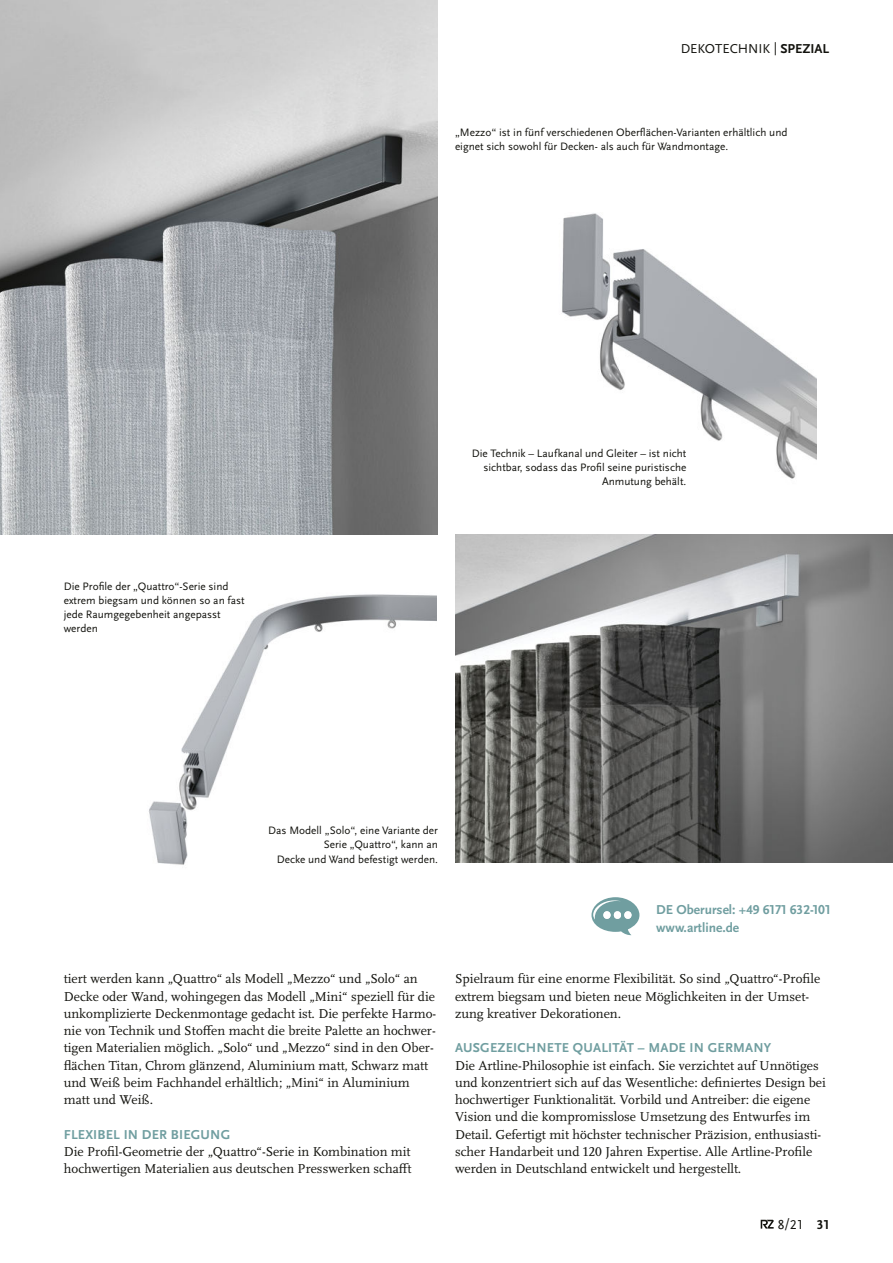
<style>
.page{position:relative;width:893px;height:1263px;background:#fff}
.page>*{position:absolute;margin:0;border:0;box-sizing:border-box;transform-origin:0 0}
.t1{font:13.5px/17.2px "Scala OT";color:#12120d}
.t2{font:700 13.5px/17.2px "Scala Sans OT";letter-spacing:.015em;color:#709ea0}
.t3{font:13.5px "Scala Sans OT";color:#12120d}
.t4{font:11.25px/14.2px "Scala Sans OT";color:#12120d;text-align:right}
.s1{font-weight:700}
</style>
<div class="page">
<img style="left:0;top:0;width:438px;height:535px">
<img style="left:455px;top:535px;width:438px;height:327px">
<img style="left:149px;top:594px;width:287px;height:271px">
<img style="left:562px;top:213px;width:254px;height:266px">
<svg style="left:591px;top:897px;width:48px;height:38px"></svg>
<div style="left:603px;top:911px;width:8px;height:8px;background:#fff;border-radius:50%"></div>
<div style="left:614px;top:911px;width:7px;height:8px;background:#fff;border-radius:50%"></div>
<div style="left:624px;top:911px;width:7px;height:8px;background:#fff;border-radius:50%"></div>
<svg style="left:761px;top:1220px;width:13px;height:8px"></svg>
<p class="t3" style="left:681px;top:43px;width:150px">DEKOTECHNIK | <span class="s1">SPEZIAL</span></p>
<p class="t4" style="left:455px;top:126px;width:334px;text-align:left">„Mezzo“ ist in fünf verschiedenen Oberflächen-Varianten erhältlich und eignet sich sowohl für Decken- als auch für Wandmontage.</p>
<p class="t4" style="left:64px;top:580px;width:182px;text-align:left">Die Profile der „Quattro“-Serie sind extrem biegsam und können so an fast jede Raumgegebenheit angepasst werden</p>
<p class="t4" style="left:472px;top:447px;width:216px">Die Technik – Laufkanal und Gleiter – ist nicht sichtbar, sodass das Profil seine puristische<br>Anmutung behält.</p>
<p class="t4" style="left:268px;top:824px;width:171px">Das Modell „Solo“, eine Variante der<br>Serie „Quattro“, kann an<br>Decke und Wand befestigt werden.</p>
<p class="t1" style="left:64px;top:971px;width:374px">tiert werden kann „Quattro“ als Modell „Mezzo“ und „Solo“ an Decke oder Wand, wohingegen das Modell „Mini“ speziell für die unkomplizierte Deckenmontage gedacht ist. Die perfekte Harmo&shy;nie von Technik und Stoffen macht die breite Palette an hochwer&shy;tigen Materialien möglich. „Solo“ und „Mezzo“ sind in den Ober&shy;flächen Titan, Chrom glänzend, Aluminium matt, Schwarz matt und Weiß beim Fachhandel erhältlich; „Mini“ in Aluminium matt und Weiß.</p>
<p class="t2" style="left:64px;top:1127px;width:168px">FLEXIBEL IN DER BIEGUNG</p>
<p class="t1" style="left:64px;top:1144px;width:349px">Die Profil-Geometrie der „Quattro“-Serie in Kombination mit hochwertigen Materialien aus deutschen Presswerken schafft</p>
<p class="t2" style="left:656px;top:902px;width:176px">DE Oberursel: +49 6171 632-101 www.artline.de</p>
<p class="t1" style="left:455px;top:971px;width:367px">Spielraum für eine enorme Flexibilität. So sind „Quattro“-Profile extrem biegsam und bieten neue Möglichkeiten in der Umset&shy;zung kreativer Dekorationen.</p>
<p class="t2" style="left:455px;top:1040px;width:318px">AUSGEZEICHNETE QUALITÄT – MADE IN GERMANY</p>
<p class="t1" style="left:455px;top:1058px;width:372px">Die Artline-Philosophie ist einfach. Sie verzichtet auf Unnötiges und konzentriert sich auf das Wesentliche: definiertes Design bei hochwertiger Funktionalität. Vorbild und Antreiber: die eigene Vision und die kompromisslose Umsetzung des Entwurfes im Detail. Gefertigt mit höchster technischer Präzision, enthusiasti&shy;scher Handarbeit und 120 Jahren Expertise. Alle Artline-Profile werden in Deutschland entwickelt und hergestellt.</p>
<p class="t3" style="left:778px;top:1219px;width:53px">8/21 <span class="s1">31</span></p>
</div>
